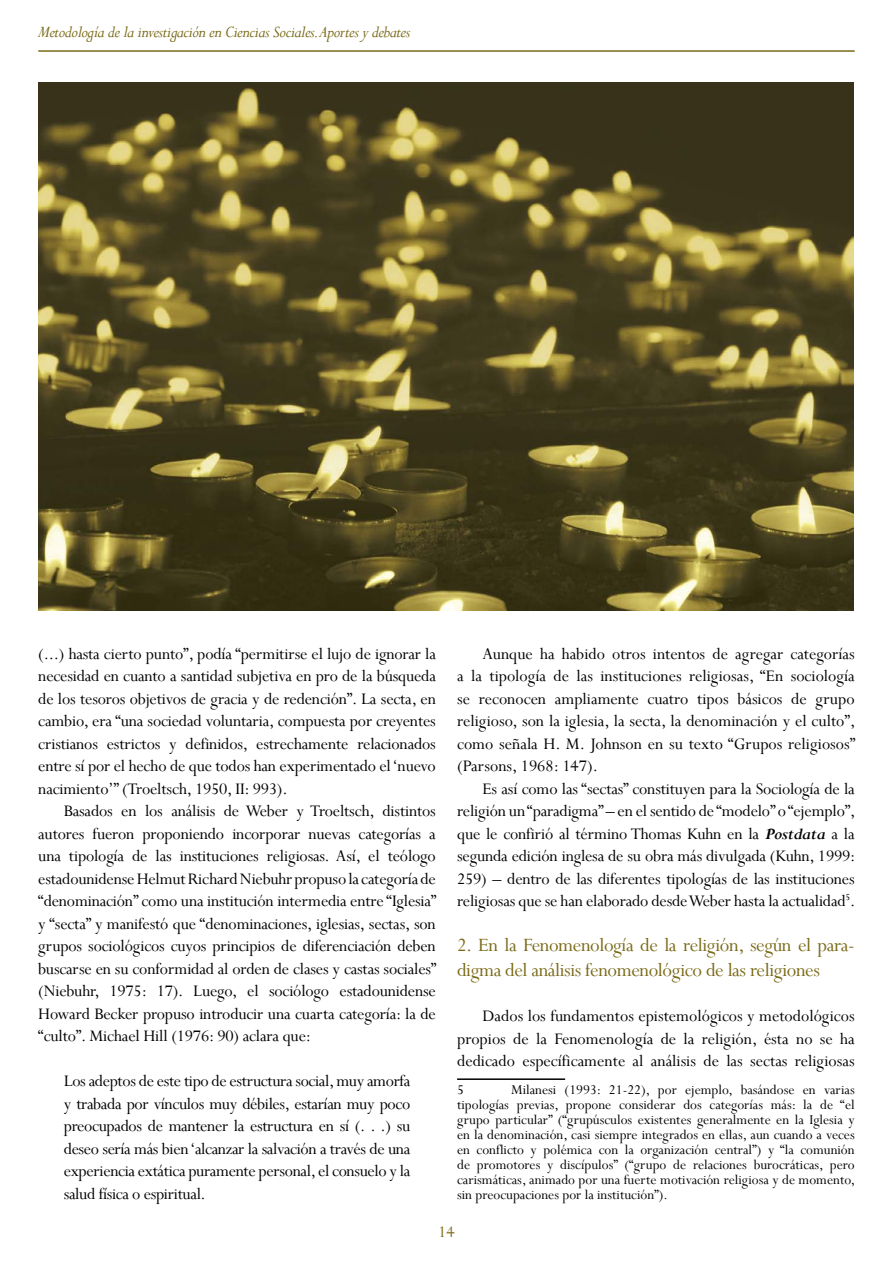
<style>
.page{position:relative;width:893px;height:1263px;background:#fff}
.page>*{position:absolute;margin:0;border:0;box-sizing:border-box;transform-origin:0 0}
.t1{font:21px/24.8px "Perpetua";letter-spacing:-.02em;color:#7a6a18}
.t2{font:18px/22.5px "Perpetua";letter-spacing:-.01em;color:#010101;text-align:justify}
.t3{font:italic 18px "Perpetua";letter-spacing:-.025em;color:#7a6a18}
.t4{font:18px "Perpetua";color:#7a6a18}
.t5{font:15px/15px "Perpetua";color:#000;text-align:justify}
.s1{font-weight:700;font-style:italic}
</style>
<div class="page">
<hr style="left:38px;top:50px;width:817px;height:2px;background:#7a6a18">
<hr style="left:457px;top:1078px;width:108px;height:2px;background:#000">
<img style="left:38px;top:83px;width:816px;height:527px">
<p class="t3" style="left:38px;top:20px;width:374px">Metodología de la investigación en Ciencias Sociales.Aportes y debates</p>
<p class="t2" style="left:38px;top:642px;width:399px">(...) hasta cierto punto”, podía “permitirse el lujo de ignorar la necesidad en cuanto a santidad subjetiva en pro de la búsqueda de los tesoros objetivos de gracia y de redención”. La secta, en cambio, era “una sociedad voluntaria, compuesta por creyentes cristianos estrictos y definidos, estrechamente relacionados entre sí por el hecho de que todos han experimentado el ‘nuevo nacimiento’” (Troeltsch, 1950, II: 993).</p>
<p class="t2" style="left:38px;top:799px;width:400px;text-indent:26px">Basados en los análisis de Weber y Troeltsch, distintos autores fueron proponiendo incorporar nuevas categorías a una tipología de las instituciones religiosas. Así, el teólogo estadounidense Helmut Richard Niebuhr propuso la categoría de “denominación” como una institución intermedia entre “Iglesia” y “secta” y manifestó que “denominaciones, iglesias, sectas, son grupos sociológicos cuyos principios de diferenciación deben buscarse en su conformidad al orden de clases y castas sociales” (Niebuhr, 1975: 17). Luego, el sociólogo estadounidense Howard Becker propuso introducir una cuarta categoría: la de “culto”. Michael Hill (1976: 90) aclara que:</p>
<p class="t2" style="left:64px;top:1069px;width:348px">Los adeptos de este tipo de estructura social, muy amorfa y trabada por vínculos muy débiles, estarían muy poco preocupados de mantener la estructura en sí (. . .) su deseo sería más bien ‘alcanzar la salvación a través de una experiencia extática puramente personal, el consuelo y la salud física o espiritual.</p>
<p class="t2" style="left:457px;top:642px;width:400px;text-indent:26px">Aunque ha habido otros intentos de agregar categorías a la tipología de las instituciones religiosas, “En sociología se reconocen ampliamente cuatro tipos básicos de grupo religioso, son la iglesia, la secta, la denominación y el culto”, como señala H. M. Johnson en su texto “Grupos religiosos” (Parsons, 1968: 147).</p>
<p class="t2" style="left:457px;top:777px;width:400px;text-indent:26px">Es así como las “sectas” constituyen para la Sociología de la religión un “paradigma” – en el sentido de “modelo” o “ejemplo”, que le confirió al término Thomas Kuhn en la <span class="s1">Postdata</span> a la segunda edición inglesa de su obra más divulgada (Kuhn, 1999:<br>259) – dentro de las diferentes tipologías de las instituciones religiosas que se han elaborado desde Weber hasta la actualidad<sup>5</sup>.</p>
<p class="t1" style="left:457px;top:932px;width:399px">2. En la Fenomenología de la religión, según el para&shy;digma del análisis fenomenológico de las religiones</p>
<p class="t2" style="left:457px;top:1004px;width:399px;text-indent:26px">Dados los fundamentos epistemológicos y metodológicos propios de la Fenomenología de la religión, ésta no se ha dedicado específicamente al análisis de las sectas religiosas</p>
<p class="t5" style="left:457px;top:1082px;width:8px">5</p>
<p class="t5" style="left:457px;top:1082px;width:400px;text-indent:54px">Milanesi (1993: 21-22), por ejemplo, basándose en varias tipologías previas, propone considerar dos categorías más: la de “el grupo particular” (“grupúsculos existentes generalmente en la Iglesia y en la denominación, casi siempre integrados en ellas, aun cuando a veces en conflicto y polémica con la organización central”) y “la comunión de promotores y discípulos” (“grupo de relaciones burocráticas, pero carismáticas, animado por una fuerte motivación religiosa y de momento, sin preocupaciones por la institución”).</p>
<p class="t4" style="left:438px;top:1220px;width:18px">14</p>
</div>
